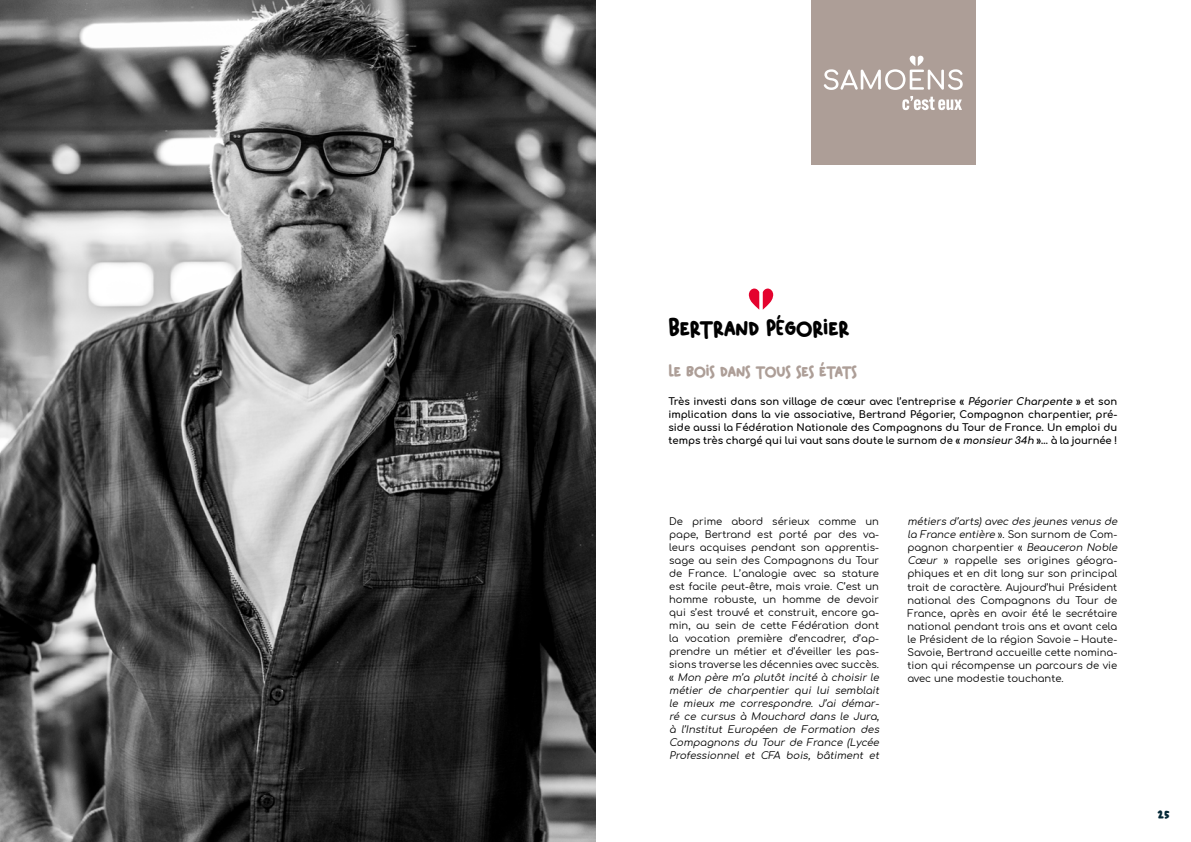
<style>
.page{position:relative;width:1191px;height:842px;background:#fff}
.page>*{position:absolute;margin:0;border:0;box-sizing:border-box;transform-origin:0 0}
.t1{font:25px "Skrapbook";color:#000}
.t2{font:18px "Skrapbook";color:#ad9e97}
.t3{font:16px "Skrapbook";color:#042736}
.t4{font:10px/13px "Comfortaa";color:#000}
.t5{font:700 10px/13.1px "Comfortaa";color:#000;text-align:justify}
.s1{font-size:21px}
.s2{font-style:italic}
</style>
<div class="page">
<img style="left:0;top:0;width:595px;height:842px">
<div style="left:811px;top:0;width:164px;height:164px;background:#ad9e97"></div>
<svg style="left:748px;top:289px;width:25px;height:21px"></svg>
<svg style="left:823px;top:56px;width:139px;height:34px"></svg>
<svg style="left:902px;top:96px;width:60px;height:14px"></svg>
<h1 class="t1" style="left:668px;top:310px;width:182px">Bertrand P<span class="s1">É</span>gorier</h1>
<h2 class="t2" style="left:668px;top:359px;width:190px">Le bois dans tous ses états</h2>
<p class="t5" style="left:668px;top:395px;width:450px">Très investi dans son village de cœur avec l’entreprise « <span class="s2">Pégorier Charpente</span> » et son implication dans la vie associative, Bertrand Pégorier, Compagnon charpentier, pré&shy;side aussi la Fédération Nationale des Compagnons du Tour de France. Un emploi du temps très chargé qui lui vaut sans doute le surnom de « <span class="s2">monsieur 34h</span> »… à la journée !</p>
<p class="t4" style="left:669px;top:515px;width:213px">De prime abord sérieux comme un pape, Bertrand est porté par des va&shy;leurs acquises pendant son apprentis&shy;sage au sein des Compagnons du Tour de France. L’analogie avec sa stature est facile peut-être, mais vraie. C’est un homme robuste, un homme de devoir qui s’est trouvé et construit, encore ga&shy;min, au sein de cette Fédération dont la vocation première d’encadrer, d’ap&shy;prendre un métier et d’éveiller les pas&shy;sions traverse les décennies avec succès. « <span class="s2">Mon père m’a plutôt incité à choisir le métier de charpentier qui lui semblait le mieux me correspondre. J’ai démar&shy;ré ce cursus à Mouchard dans le Jura, à l’Institut Européen de Formation des Compagnons du Tour de France (Lycée Professionnel et CFA bois, bâtiment et</span></p>
<p class="t4" style="left:907px;top:516px;width:213px"><span class="s2">métiers d’arts) avec des jeunes venus de la France entière</span> ». Son surnom de Com&shy;pagnon charpentier « <span class="s2">Beauceron Noble Cœur</span> » rappelle ses origines géogra&shy;phiques et en dit long sur son principal trait de caractère. Aujourd’hui Président national des Compagnons du Tour de France, après en avoir été le secrétaire national pendant trois ans et avant cela le Président de la région Savoie – Haute-Savoie, Bertrand accueille cette nomina&shy;tion qui récompense un parcours de vie avec une modestie touchante.</p>
<h3 class="t3" style="left:1157px;top:802px;width:14px">25</h3>
</div>
